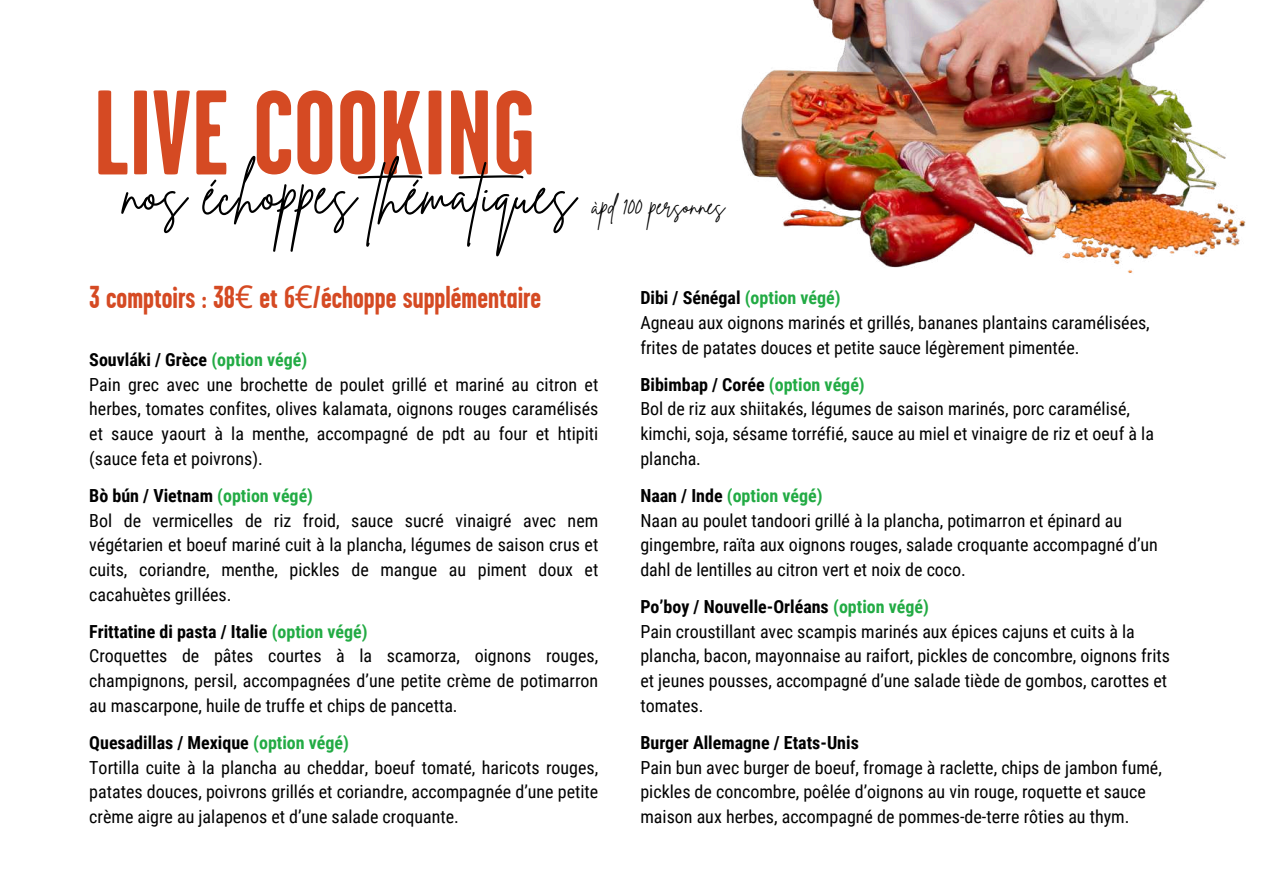
<style>
.page{position:relative;width:1263px;height:894px;background:#fff}
.page>*{position:absolute;margin:0;border:0;box-sizing:border-box;transform-origin:0 0}
.t1{font:700 120px "Garage Gothic";color:#d54a23}
.t2{font:57.75px "Brittany Signature";color:#000}
.t3{font:700 31.5px "Garage Gothic";color:#d54a23}
.t4{font:24px "Brittany Signature";color:#000}
.t5{font:18px/24.8px "Roboto Condensed";color:#000}
.t6{font:700 18px "Roboto Condensed";color:#000}
.s1{font-family:"Noto Sans";font-weight:400}
.s2{font-weight:700}
.s3{font-weight:700;color:#22ab44}
</style>
<div class="page">
<img style="left:741px;top:0;width:505px;height:273px">
<h1 class="t1" style="left:94px;top:90px;width:443px">LIVE COOKING</h1>
<h2 class="t2" style="left:124px;top:156px;width:453px">nos échoppes thématiques</h2>
<h3 class="t4" style="left:592px;top:190px;width:134px">àpd 100 personnes</h3>
<h3 class="t3" style="left:89px;top:286px;width:454px">3 comptoirs : 38<span class="s1">€</span> et 6<span class="s1">€</span>/échoppe supplémentaire</h3>
<p class="t5" style="left:89px;top:347px;width:510px"><span class="s2">Souvláki / Grèce</span> <span class="s3">(option végé)<br></span>Pain grec avec une brochette de poulet grillé et mariné au citron et herbes, tomates confites, olives kalamata, oignons rouges caramélisés et sauce yaourt à la menthe, accompagné de pdt au four et htipiti (sauce feta et poivrons).</p>
<p class="t5" style="left:89px;top:483px;width:510px"><span class="s2">Bò bún / Vietnam</span> <span class="s3">(option végé)<br></span>Bol de vermicelles de riz froid, sauce sucré vinaigré avec nem végétarien et boeuf mariné cuit à la plancha, légumes de saison crus et cuits, coriandre, menthe, pickles de mangue au piment doux et cacahuètes grillées.</p>
<p class="t5" style="left:89px;top:619px;width:510px"><span class="s2">Frittatine di pasta / Italie</span> <span class="s3">(option végé)<br></span>Croquettes de pâtes courtes à la scamorza, oignons rouges, champignons, persil, accompagnées d’une petite crème de potimarron au mascarpone, huile de truffe et chips de pancetta.</p>
<p class="t5" style="left:89px;top:730px;width:510px"><span class="s2">Quesadillas / Mexique</span> <span class="s3">(option végé)<br></span>Tortilla cuite à la plancha au cheddar, boeuf tomaté, haricots rouges, patates douces, poivrons grillés et coriandre, accompagnée d’une petite crème aigre au jalapenos et d’une salade croquante.</p>
<p class="t5" style="left:640px;top:286px;width:511px"><span class="s2">Dibi / Sénégal</span> <span class="s3">(option végé)<br></span>Agneau aux oignons marinés et grillés, bananes plantains caramélisées, frites de patates douces et petite sauce légèrement pimentée.</p>
<p class="t5" style="left:640px;top:372px;width:515px"><span class="s2">Bibimbap / Corée</span> <span class="s3">(option végé)<br></span>Bol de riz aux shiitakés, légumes de saison marinés, porc caramélisé, kimchi, soja, sésame torréfié, sauce au miel et vinaigre de riz et oeuf à la plancha.</p>
<p class="t5" style="left:640px;top:483px;width:519px"><span class="s2">Naan / Inde</span> <span class="s3">(option végé)<br></span>Naan au poulet tandoori grillé à la plancha, potimarron et épinard au gingembre, raïta aux oignons rouges, salade croquante accompagné d’un dahl de lentilles au citron vert et noix de coco.</p>
<p class="t5" style="left:640px;top:594px;width:531px"><span class="s2">Po’boy / Nouvelle-Orléans</span> <span class="s3">(option végé)<br></span>Pain croustillant avec scampis marinés aux épices cajuns et cuits à la plancha, bacon, mayonnaise au raifort, pickles de concombre, oignons frits et jeunes pousses, accompagné d’une salade tiède de gombos, carottes et tomates.</p>
<p class="t6" style="left:640px;top:731px;width:220px">Burger Allemagne / Etats-Unis</p>
<p class="t5" style="left:640px;top:754px;width:523px">Pain bun avec burger de boeuf, fromage à raclette, chips de jambon fumé, pickles de concombre, poêlée d’oignons au vin rouge, roquette et sauce maison aux herbes, accompagné de pommes-de-terre rôties au thym.</p>
</div>
